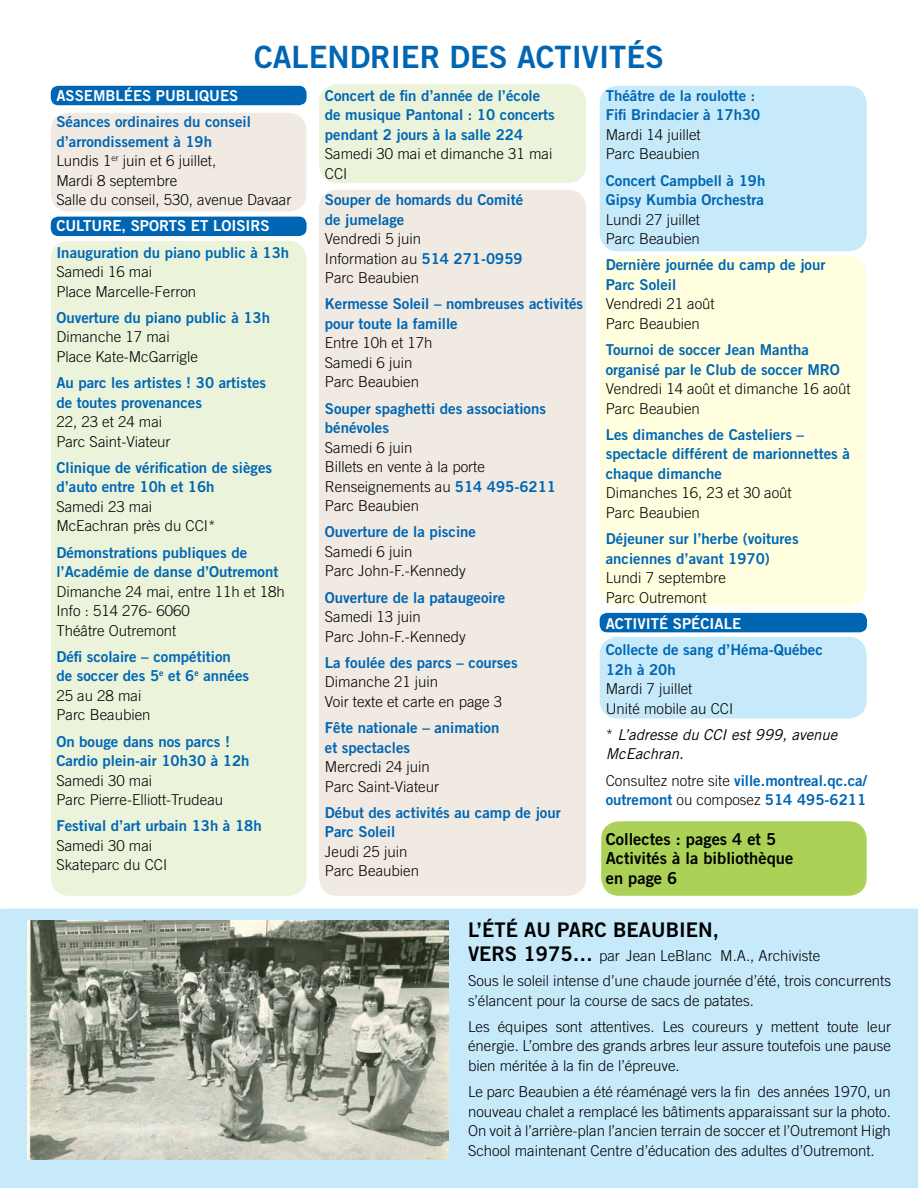
<style>
.page{position:relative;width:918px;height:1188px;background:#fff}
.page>*{position:absolute;margin:0;border:0;box-sizing:border-box;transform-origin:0 0}
.t1{font:30.75px "Trade Gothic Bold Two";color:#0066b3}
.t2{font:20.1px "Trade Gothic Bold Two";color:#000}
.t3{font:16.5px/19.5px "Trade Gothic Bold Two";color:#000}
.t4{font:300 15px/19.5px "Trade Gothic";color:#000}
.t5{font:15px/19.5px "Trade Gothic Bold Two";color:#0066b3}
.t6{font:15px "Trade Gothic Bold Two";color:#fff}
.t7{font:italic 15px/19.5px "Trade Gothic";color:#000}
.s1{font-weight:300;font-style:normal}
.s2{font-family:"Trade Gothic";font-weight:300;color:#000}
.s3{font-family:"Trade Gothic Bold Two";font-weight:400;color:#0066b3}
.s4{font-family:"Trade Gothic Bold Two";font-weight:400;font-size:20.1px}
</style>
<div class="page">
<div style="left:51px;top:86px;width:256px;height:19px;background:#0066b3;border-radius:8px"></div>
<div style="left:600px;top:613px;width:267px;height:19px;background:#0066b3;border-radius:8px"></div>
<div style="left:51px;top:217px;width:256px;height:19px;background:#0066b3;border-radius:8px"></div>
<div style="left:0;top:909px;width:918px;height:279px;background:#c7eafb"></div>
<div style="left:601px;top:821px;width:266px;height:75px;background:#abd157;border-radius:18px"></div>
<div style="left:51px;top:241px;width:256px;height:655px;background:#ebf4db;border-radius:18px"></div>
<div style="left:319px;top:84px;width:267px;height:99px;background:#ebf4db;border-radius:18px"></div>
<div style="left:319px;top:190px;width:267px;height:706px;background:#f1eae3;border-radius:18px"></div>
<div style="left:51px;top:113px;width:256px;height:99px;background:#f1eae3;border-radius:18px"></div>
<div style="left:600px;top:86px;width:267px;height:165px;background:#c7eafb;border-radius:18px"></div>
<div style="left:600px;top:637px;width:267px;height:81px;background:#c7eafb;border-radius:18px"></div>
<div style="left:600px;top:256px;width:267px;height:350px;background:#ffffe0;border-radius:18px"></div>
<img style="left:27px;top:920px;width:422px;height:239px">
<h1 class="t1" style="left:254px;top:38px;width:411px">CALENDRIER DES ACTIVITÉS</h1>
<p class="t6" style="left:56px;top:86px;width:184px">ASSEMBLÉES PUBLIQUES</p>
<p class="t5" style="left:56px;top:112px;width:196px">Séances ordinaires du conseil d’arrondissement à 19h</p>
<p class="t4" style="left:56px;top:151px;width:237px">Lundis 1<sup>er</sup> juin et 6 juillet,<br>Mardi 8 septembre<br>Salle du conseil, 530, avenue Davaar</p>
<p class="t6" style="left:56px;top:217px;width:215px">CULTURE, SPORTS ET LOISIRS</p>
<p class="t5" style="left:56px;top:242px;width:234px">Inauguration du piano public à 13h</p>
<p class="t4" style="left:56px;top:262px;width:141px">Samedi 16 mai<br>Place Marcelle-Ferron</p>
<p class="t5" style="left:56px;top:308px;width:215px">Ouverture du piano public à 13h</p>
<p class="t4" style="left:56px;top:327px;width:143px">Dimanche 17 mai<br>Place Kate-McGarrigle</p>
<p class="t5" style="left:56px;top:373px;width:211px">Au parc les artistes ! 30 artistes de toutes provenances</p>
<p class="t4" style="left:56px;top:412px;width:116px">22, 23 et 24 mai<br>Parc Saint-Viateur</p>
<p class="t5" style="left:56px;top:458px;width:217px">Clinique de vérification de sièges d’auto entre 10h et 16h</p>
<p class="t4" style="left:56px;top:497px;width:161px">Samedi 23 mai<br>McEachran près du CCI*</p>
<p class="t5" style="left:56px;top:542px;width:224px">Démonstrations publiques de l’Académie de danse d’Outremont</p>
<p class="t4" style="left:56px;top:581px;width:230px">Dimanche 24 mai, entre 11h et 18h<br>Info : 514 276- 6060<br>Théâtre Outremont</p>
<p class="t5" style="left:56px;top:647px;width:194px">Défi scolaire – compétition de soccer des 5<sup>e</sup> et 6<sup>e</sup> années</p>
<p class="t4" style="left:56px;top:686px;width:96px">25 au 28 mai<br>Parc Beaubien</p>
<p class="t5" style="left:56px;top:731px;width:195px">On bouge dans nos parcs !<br>Cardio plein-air 10h30 à 12h</p>
<p class="t4" style="left:56px;top:770px;width:168px">Samedi 30 mai<br>Parc Pierre-Elliott-Trudeau</p>
<p class="t5" style="left:56px;top:816px;width:207px">Festival d’art urbain 13h à 18h</p>
<p class="t4" style="left:56px;top:836px;width:112px">Samedi 30 mai<br>Skateparc du CCI</p>
<p class="t5" style="left:606px;top:86px;width:156px">Théâtre de la roulotte :<br>Fifi Brindacier à 17h30</p>
<p class="t4" style="left:606px;top:125px;width:97px">Mardi 14 juillet<br>Parc Beaubien</p>
<p class="t5" style="left:606px;top:170px;width:161px">Concert Campbell à 19h<br>Gipsy Kumbia Orchestra</p>
<p class="t4" style="left:606px;top:209px;width:96px">Lundi 27 juillet<br>Parc Beaubien</p>
<p class="t5" style="left:606px;top:255px;width:221px">Dernière journée du camp de jour<br>Parc Soleil</p>
<p class="t4" style="left:606px;top:294px;width:110px">Vendredi 21 août<br>Parc Beaubien</p>
<p class="t5" style="left:606px;top:340px;width:236px">Tournoi de soccer Jean Mantha organisé par le Club de soccer MRO</p>
<p class="t4" style="left:606px;top:379px;width:246px">Vendredi 14 août et dimanche 16 août<br>Parc Beaubien</p>
<p class="t5" style="left:606px;top:425px;width:246px">Les dimanches de Casteliers – spectacle différent de marionnettes à chaque dimanche</p>
<p class="t4" style="left:606px;top:483px;width:187px">Dimanches 16, 23 et 30 août<br>Parc Beaubien</p>
<p class="t5" style="left:606px;top:529px;width:194px">Déjeuner sur l’herbe (voitures anciennes d’avant 1970)</p>
<p class="t4" style="left:606px;top:568px;width:122px">Lundi 7 septembre<br>Parc Outremont</p>
<p class="t6" style="left:606px;top:614px;width:137px">ACTIVITÉ SPÉCIALE</p>
<p class="t5" style="left:606px;top:640px;width:219px">Collecte de sang d’Héma-Québec<br>12h à 20h</p>
<p class="t4" style="left:606px;top:679px;width:129px">Mardi 7 juillet<br>Unité mobile au CCI</p>
<p class="t7" style="left:606px;top:725px;width:233px"><span class="s1">*</span> L’adresse du CCI est 999, avenue<br>McEachran.</p>
<p class="t5" style="left:606px;top:770px;width:263px"><span class="s2">Consultez notre site</span> ville.montreal.qc.ca/ outremont <span class="s2">ou composez</span> 514 495-6211</p>
<p class="t5" style="left:325px;top:86px;width:231px">Concert de fin d’année de l’école de musique Pantonal : 10 concerts pendant 2 jours à la salle 224</p>
<p class="t4" style="left:325px;top:144px;width:229px">Samedi 30 mai et dimanche 31 mai<br>CCI</p>
<p class="t5" style="left:325px;top:190px;width:200px">Souper de homards du Comité de jumelage</p>
<p class="t4" style="left:325px;top:229px;width:199px">Vendredi 5 juin<br>Information au <span class="s3">514 271-0959<br></span>Parc Beaubien</p>
<p class="t5" style="left:325px;top:294px;width:260px">Kermesse Soleil – nombreuses activités pour toute la famille</p>
<p class="t4" style="left:325px;top:333px;width:109px">Entre 10h et 17h<br>Samedi 6 juin<br>Parc Beaubien</p>
<p class="t5" style="left:325px;top:398px;width:223px">Souper spaghetti des associations bénévoles</p>
<p class="t4" style="left:325px;top:437px;width:233px">Samedi 6 juin<br>Billets en vente à la porte<br>Renseignements au <span class="s3">514 495-6211<br></span>Parc Beaubien</p>
<p class="t5" style="left:325px;top:522px;width:153px">Ouverture de la piscine</p>
<p class="t4" style="left:325px;top:542px;width:142px">Samedi 6 juin<br>Parc John-F.-Kennedy</p>
<p class="t5" style="left:325px;top:587px;width:182px">Ouverture de la pataugeoire</p>
<p class="t4" style="left:325px;top:607px;width:142px">Samedi 13 juin<br>Parc John-F.-Kennedy</p>
<p class="t5" style="left:325px;top:653px;width:194px">La foulée des parcs – courses</p>
<p class="t4" style="left:325px;top:672px;width:179px">Dimanche 21 juin<br>Voir texte et carte en page 3</p>
<p class="t5" style="left:325px;top:718px;width:176px">Fête nationale – animation et spectacles</p>
<p class="t4" style="left:325px;top:757px;width:116px">Mercredi 24 juin<br>Parc Saint-Viateur</p>
<p class="t5" style="left:325px;top:803px;width:237px">Début des activités au camp de jour<br>Parc Soleil</p>
<p class="t4" style="left:325px;top:842px;width:96px">Jeudi 25 juin<br>Parc Beaubien</p>
<p class="t3" style="left:606px;top:829px;width:189px">Collectes : pages 4 et 5<br>Activités à la bibliothèque en page 6</p>
<h2 class="t2" style="left:468px;top:917px;width:252px">L’ÉTÉ AU PARC BEAUBIEN,</h2>
<p class="t4" style="left:468px;top:943px;width:425px;line-height:25px"><span class="s4">VERS 1975…</span> par Jean LeBlanc M.A., Archiviste<br>Sous le soleil intense d’une chaude journée d’été, trois concurrents</p>
<p class="t4" style="left:468px;top:987px;width:424px;line-height:26.2px">s’élancent pour la course de sacs de patates.<br>Les équipes sont attentives. Les coureurs y mettent toute leur</p>
<p class="t4" style="left:468px;top:1036px;width:425px">énergie. L’ombre des grands arbres leur assure toutefois une pause bien méritée à la fin de l’épreuve.</p>
<p class="t4" style="left:468px;top:1082px;width:424px;text-align:justify">Le parc Beaubien a été réaménagé vers la fin des années 1970, un nouveau chalet a remplacé les bâtiments apparaissant sur la photo.<br>On voit à l’arrière-plan l’ancien terrain de soccer et l’Outremont High School maintenant Centre d’éducation des adultes d’Outremont.</p>
</div>
